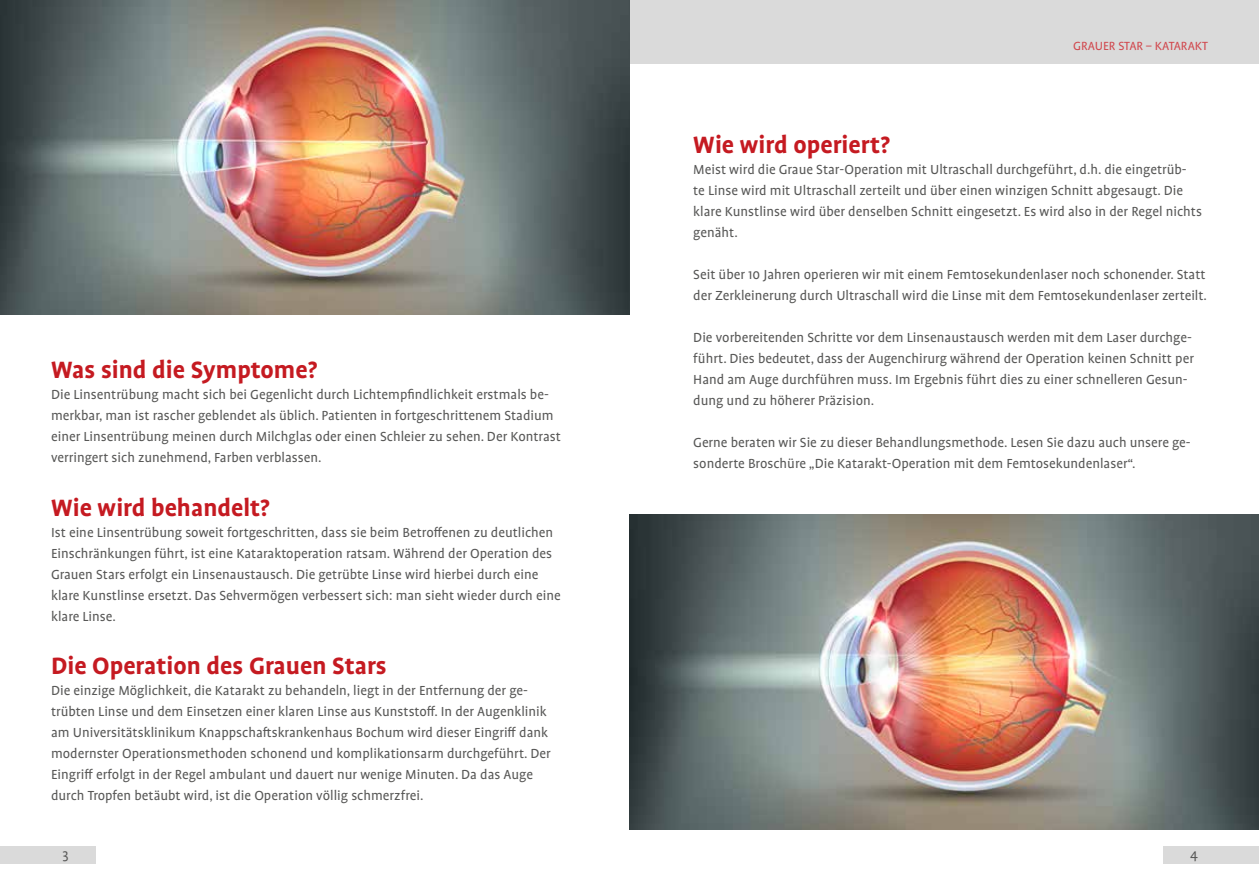
<style>
.page{position:relative;width:1259px;height:893px;background:#fff}
.page>*{position:absolute;margin:0;border:0;box-sizing:border-box;transform-origin:0 0}
.t1{font:700 27px "Profile OT";color:#c51a21}
.t2{font:15px/21px "Profile OT";color:#575756}
.t3{font:13.5px "Profile OT";color:#d1484e}
</style>
<div class="page">
<div style="left:629px;top:0;width:630px;height:64px;background:#dadada"></div>
<div style="left:0;top:846px;width:96px;height:17px;background:#dadada"></div>
<div style="left:1162px;top:846px;width:97px;height:17px;background:#dadada"></div>
<img style="left:0;top:0;width:629px;height:315px">
<img style="left:629px;top:514px;width:630px;height:315px">
<h1 class="t1" style="left:51px;top:355px;width:268px">Was sind die Symptome?</h1>
<p class="t2" style="left:51px;top:385px;width:511px">Die Linsentrübung macht sich bei Gegenlicht durch Lichtempfindlichkeit erstmals be&shy;merkbar, man ist rascher geblendet als üblich. Patienten in fortgeschrittenem Stadium einer Linsentrübung meinen durch Milchglas oder einen Schleier zu sehen. Der Kontrast verringert sich zunehmend, Farben verblassen.</p>
<h1 class="t1" style="left:51px;top:493px;width:220px">Wie wird behandelt?</h1>
<p class="t2" style="left:51px;top:522px;width:511px">Ist eine Linsentrübung soweit fortgeschritten, dass sie beim Betroffenen zu deutlichen Einschränkungen führt, ist eine Kataraktoperation ratsam. Während der Operation des Grauen Stars erfolgt ein Linsenaustausch. Die getrübte Linse wird hierbei durch eine klare Kunstlinse ersetzt. Das Sehvermögen verbessert sich: man sieht wieder durch eine klare Linse.</p>
<h1 class="t1" style="left:51px;top:651px;width:337px">Die Operation des Grauen Stars</h1>
<p class="t2" style="left:51px;top:681px;width:501px">Die einzige Möglichkeit, die Katarakt zu behandeln, liegt in der Entfernung der ge&shy;trübten Linse und dem Einsetzen einer klaren Linse aus Kunststoff. In der Augenklinik am Universitätsklinikum Knappschaftskrankenhaus Bochum wird dieser Eingriff dank modernster Operationsmethoden schonend und komplikationsarm durchgeführt. Der Eingriff erfolgt in der Regel ambulant und dauert nur wenige Minuten. Da das Auge durch Tropfen betäubt wird, ist die Operation völlig schmerzfrei.</p>
<p class="t3" style="left:1073px;top:39px;width:136px">GRAUER STAR – KATARAKT</p>
<h1 class="t1" style="left:693px;top:130px;width:198px">Wie wird operiert?</h1>
<p class="t2" style="left:693px;top:160px;width:510px">Meist wird die Graue Star-Operation mit Ultraschall durchgeführt, d.h. die eingetrüb&shy;te Linse wird mit Ultraschall zerteilt und über einen winzigen Schnitt abgesaugt. Die klare Kunstlinse wird über denselben Schnitt eingesetzt. Es wird also in der Regel nichts genäht.</p>
<p class="t2" style="left:693px;top:265px;width:515px">Seit über 10 Jahren operieren wir mit einem Femtosekundenlaser noch schonender. Statt der Zerkleinerung durch Ultraschall wird die Linse mit dem Femtosekundenlaser zerteilt.</p>
<p class="t2" style="left:693px;top:328px;width:502px">Die vorbereitenden Schritte vor dem Linsenaustausch werden mit dem Laser durchge&shy;führt. Dies bedeutet, dass der Augenchirurg während der Operation keinen Schnitt per Hand am Auge durchführen muss. Im Ergebnis führt dies zu einer schnelleren Gesun&shy;dung und zu höherer Präzision.</p>
<p class="t2" style="left:693px;top:433px;width:499px">Gerne beraten wir Sie zu dieser Behandlungsmethode. Lesen Sie dazu auch unsere ge&shy;sonderte Broschüre „Die Katarakt-Operation mit dem Femtosekundenlaser“.</p>
<p class="t2" style="left:62px;top:844px;width:8px">3</p>
<p class="t2" style="left:1190px;top:844px;width:9px">4</p>
</div>
